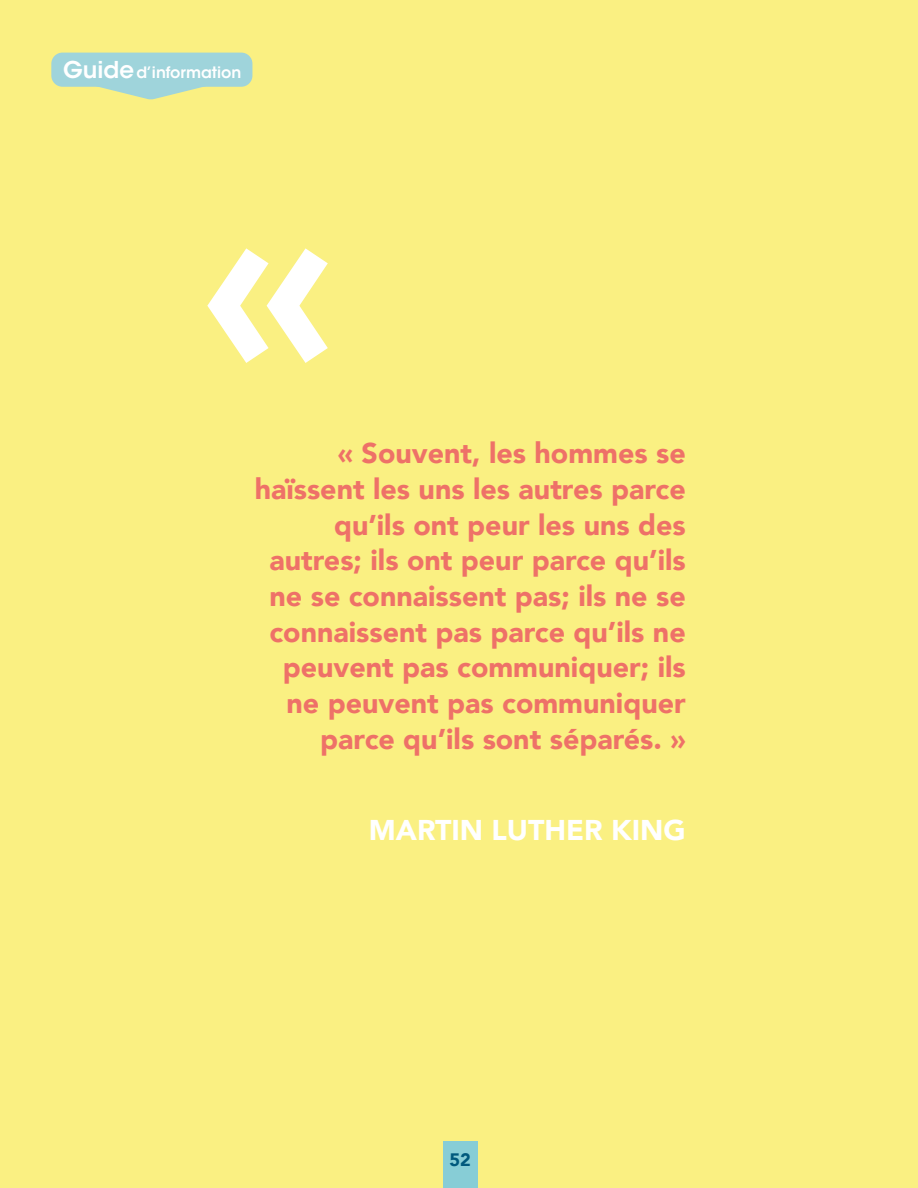
<style>
.page{position:relative;width:918px;height:1188px;background:#faf082}
.page>*{position:absolute;margin:0;border:0;box-sizing:border-box;transform-origin:0 0}
.t1{font:900 28.5px/35.7px "Avenir";color:#ee7168;text-align:right}
.t2{font:900 28.5px "Avenir";color:#fff}
.t3{font:900 18px "Avenir";color:#00597d}
.t4{font:600 15.6px "ITC Avant Garde Std";color:#fff}
.s1{font-size:23.1px}
</style>
<div class="page">
<div style="left:443px;top:1141px;width:35px;height:47px;background:#87cdd6"></div>
<div style="left:51px;top:53px;width:201px;height:34px;background:#9fd4db;border-radius:11px"></div>
<svg style="left:95px;top:86px;width:111px;height:13px"></svg>
<svg style="left:207px;top:248px;width:121px;height:115px"></svg>
<p class="t4" style="left:63px;top:63px;width:180px"><span class="s1">Guide</span>d’information</p>
<p class="t1" style="left:255px;top:435px;width:433px">« Souvent, les hommes se haïssent les uns les autres parce qu’ils ont peur les uns des autres; ils ont peur parce qu’ils ne se connaissent pas; ils ne se connaissent pas parce qu’ils ne peuvent pas communiquer; ils ne peuvent pas communiquer parce qu’ils sont séparés. »</p>
<p class="t2" style="left:369px;top:806px;width:318px">MARTIN LUTHER KING</p>
<p class="t3" style="left:450px;top:1144px;width:23px">52</p>
</div>
